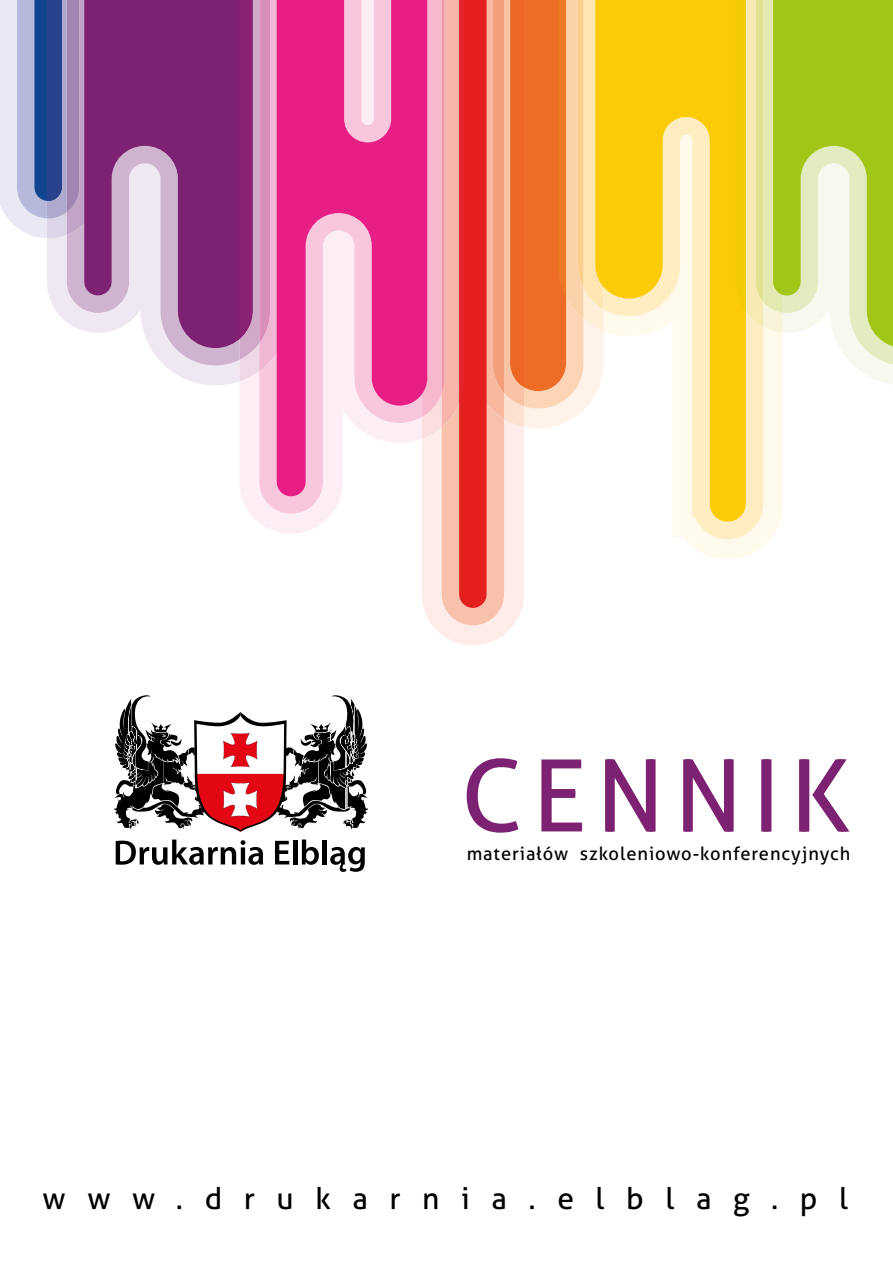
<style>
.page{position:relative;width:893px;height:1263px;background:#fff}
.page>*{position:absolute;margin:0;border:0;box-sizing:border-box;transform-origin:0 0}
.t1{font:100.05px "Aller";letter-spacing:.1em;color:#7d2172}
.t2{font:30px "Aller";letter-spacing:.72em;color:#000}
.t3{font:18.3px "Aller";letter-spacing:.05em;color:#000}
</style>
<div class="page">
<svg style="left:686px;top:385px;width:97px;height:174px;fill:#fffaec"></svg>
<svg style="left:672px;top:385px;width:91px;height:154px;fill:#feedc0"></svg>
<svg style="left:603px;top:0;width:143px;height:522px;fill:#fbcb07"></svg>
<svg style="left:736px;top:0;width:157px;height:385px"></svg>
<svg style="left:239px;top:385px;width:92px;height:149px;fill:#fdeef6"></svg>
<svg style="left:259px;top:385px;width:82px;height:129px;fill:#f8c7de"></svg>
<svg style="left:422px;top:0;width:181px;height:645px"></svg>
<svg style="left:0;top:0;width:277px;height:385px"></svg>
<svg style="left:277px;top:0;width:150px;height:496px;fill:#e71f85"></svg>
<div style="left:55px;top:642px;width:372px;height:288px;background:#fff"></div>
<svg style="left:116px;top:839px;width:147px;height:26px"></svg>
<svg style="left:275px;top:841px;width:14px;height:23px"></svg>
<hr style="left:293px;top:839px;width:4px;height:25px;background:#000">
<svg style="left:302px;top:839px;width:17px;height:26px"></svg>
<div style="left:322px;top:839px;width:5px;height:25px;background:#000"></div>
<svg style="left:330px;top:847px;width:35px;height:25px"></svg>
<svg style="left:114px;top:695px;width:254px;height:137px"></svg>
<h1 class="t1" style="left:461px;top:735px;width:391px">Cennik</h1>
<p class="t3" style="left:467px;top:842px;width:385px">materiałów szkoleniowo-konferencyjnych</p>
<h2 class="t2" style="left:43px;top:1180px;width:807px">www.drukarnia.elblag.pl</h2>
</div>
